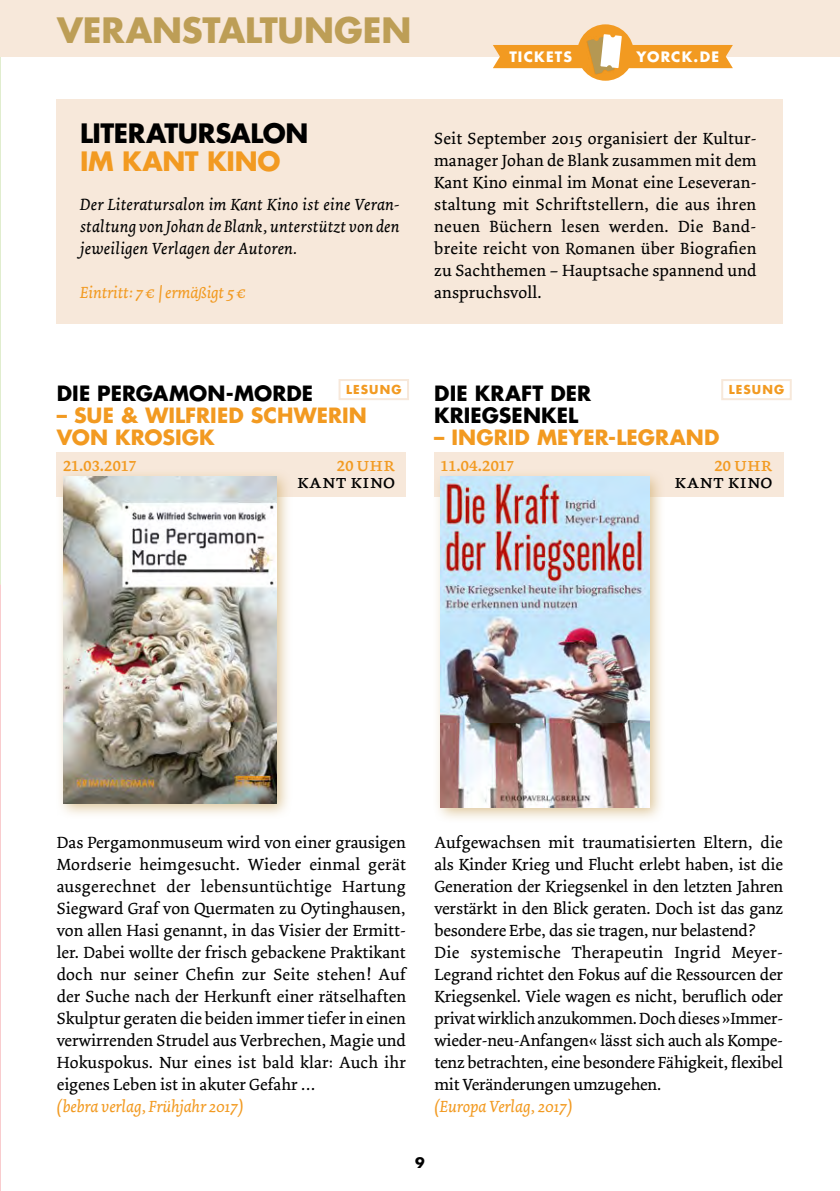
<style>
.page{position:relative;width:840px;height:1191px;background:#fff}
.page>*{position:absolute;margin:0;border:0;box-sizing:border-box;transform-origin:0 0}
.t1{font:700 34px "Futura";letter-spacing:-.005em;color:#bd9e56}
.t2{font:700 26px "Futura";letter-spacing:-.015em;color:#000}
.t3{font:700 26px "Futura";letter-spacing:-.01em;color:#f29a21}
.t4{font:700 20.4px/22px "Futura";letter-spacing:.005em;color:#f29a21}
.t5{font:700 20.4px/22px "Futura";letter-spacing:.005em;color:#000}
.t6{font:20px "Dolly Small Caps";letter-spacing:-.05em;color:#f29a21}
.t7{font:20px "Dolly Small Caps";letter-spacing:-.005em;color:#000}
.t8{font:17px/22px "Dolly";letter-spacing:-.005em;color:#000;text-align:justify}
.t9{font:italic 17px/22px "Dolly";letter-spacing:.01em;color:#000;text-align:justify}
.t10{font:italic 17px "Dolly";letter-spacing:-.01em;color:#f29a21}
.t11{font:700 14px "Futura";letter-spacing:.085em;color:#fff}
.t12{font:700 14px "Futura";color:#000}
.t13{font:700 12px "Futura";letter-spacing:.085em;color:#f29a21}
</style>
<div class="page">
<div style="left:57px;top:99px;width:725px;height:224px;background:#f7e8da"></div>
<div style="left:434px;top:452px;width:348px;height:44px;background:#f7e8da"></div>
<div style="left:57px;top:452px;width:348px;height:44px;background:#f7e8da"></div>
<div style="left:338px;top:379px;width:71px;height:21px;border:2px solid #f7e8da"></div>
<div style="left:720px;top:379px;width:71px;height:21px;border:2px solid #f7e8da"></div>
<div style="left:56px;top:469px;width:236px;height:350px;background:#d3b378;opacity:.75"></div>
<img style="left:64px;top:477px;width:212px;height:326px">
<div style="left:432px;top:469px;width:233px;height:354px;background:#d3b378;opacity:.75"></div>
<img style="left:440px;top:477px;width:209px;height:330px">
<div style="left:0;top:0;width:839px;height:57px;background:#f7e8da"></div>
<div style="left:577px;top:24px;width:56px;height:57px;background:#f29a21;border-radius:50%"></div>
<svg style="left:493px;top:34px;width:239px;height:40px"></svg>
<h1 class="t1" style="left:57px;top:7px;width:355px">VERANSTALTUNGEN</h1>
<h2 class="t2" style="left:80px;top:115px;width:230px">LITERATURSALON</h2>
<h2 class="t3" style="left:80px;top:143px;width:202px">IM KANT KINO</h2>
<p class="t9" style="left:80px;top:194px;width:321px">Der Literatursalon im Kant Kino ist eine Veran&shy;staltung von Johan de Blank, unterstützt von den jeweiligen Verlagen der Autoren.</p>
<p class="t10" style="left:80px;top:282px;width:169px">Eintritt: 7€ | ermäßigt 5€</p>
<p class="t11" style="left:509px;top:47px;width:64px">TICKETS</p>
<p class="t11" style="left:636px;top:47px;width:84px">YORCK.DE</p>
<p class="t8" style="left:434px;top:128px;width:323px">Seit September 2015 organisiert der Kultur&shy;manager Johan de Blank zusammen mit dem Kant Kino einmal im Monat eine Leseveran&shy;staltung mit Schriftstellern, die aus ihren neuen Büchern lesen werden. Die Band&shy;breite reicht von Romanen über Biografien zu Sachthemen – Hauptsache spannend und anspruchsvoll.</p>
<p class="t13" style="left:346px;top:381px;width:57px">LESUNG</p>
<p class="t5" style="left:57px;top:382px;width:258px">DIE PERGAMON-MORDE</p>
<p class="t4" style="left:57px;top:404px;width:311px">– SUE &amp; WILFRIED SCHWERIN<br>VON KROSIGK</p>
<p class="t6" style="left:62px;top:452px;width:76px">21.03.2017</p>
<p class="t6" style="left:336px;top:452px;width:60px">20 uhr</p>
<p class="t7" style="left:296px;top:469px;width:100px">kant kino</p>
<p class="t5" style="left:434px;top:382px;width:158px">DIE KRAFT DER<br>KRIEGSENKEL</p>
<p class="t4" style="left:434px;top:426px;width:287px">– INGRID MEYER-LEGRAND</p>
<p class="t13" style="left:728px;top:381px;width:57px">LESUNG</p>
<p class="t6" style="left:439px;top:452px;width:77px">11.04.2017</p>
<p class="t6" style="left:713px;top:452px;width:60px">20 uhr</p>
<p class="t7" style="left:673px;top:469px;width:100px">kant kino</p>
<p class="t8" style="left:57px;top:832px;width:350px">Das Pergamonmuseum wird von einer grausigen Mordserie heimgesucht. Wieder einmal gerät ausgerechnet der lebensuntüchtige Hartung Siegward Graf von Quermaten zu Oytinghausen, von allen Hasi genannt, in das Visier der Ermitt&shy;ler. Dabei wollte der frisch gebackene Praktikant doch nur seiner Chefin zur Seite stehen! Auf der Suche nach der Herkunft einer rätselhaften Skulptur geraten die beiden immer tiefer in einen verwirrenden Strudel aus Verbrechen, Magie und Hokuspokus. Nur eines ist bald klar: Auch ihr eigenes Leben ist in akuter Gefahr …</p>
<p class="t10" style="left:57px;top:1096px;width:188px">(bebra verlag, Frühjahr 2017)</p>
<p class="t8" style="left:434px;top:832px;width:350px;text-align:left">Aufgewachsen mit traumatisierten Eltern, die als Kinder Krieg und Flucht erlebt haben, ist die Generation der Kriegsenkel in den letzten Jahren verstärkt in den Blick geraten. Doch ist das ganz besondere Erbe, das sie tragen, nur belastend?<br>Die systemische Therapeutin Ingrid Meyer-Legrand richtet den Fokus auf die Ressourcen der Kriegsenkel. Viele wagen es nicht, beruflich oder privat wirklich anzukommen. Doch dieses »Immer&shy;wieder-neu-Anfangen« lässt sich auch als Kompe&shy;tenz betrachten, eine besondere Fähigkeit, flexibel mit Veränderungen umzugehen.</p>
<p class="t10" style="left:434px;top:1096px;width:139px">(Europa Verlag, 2017)</p>
<p class="t12" style="left:415px;top:1153px;width:11px">9</p>
</div>
